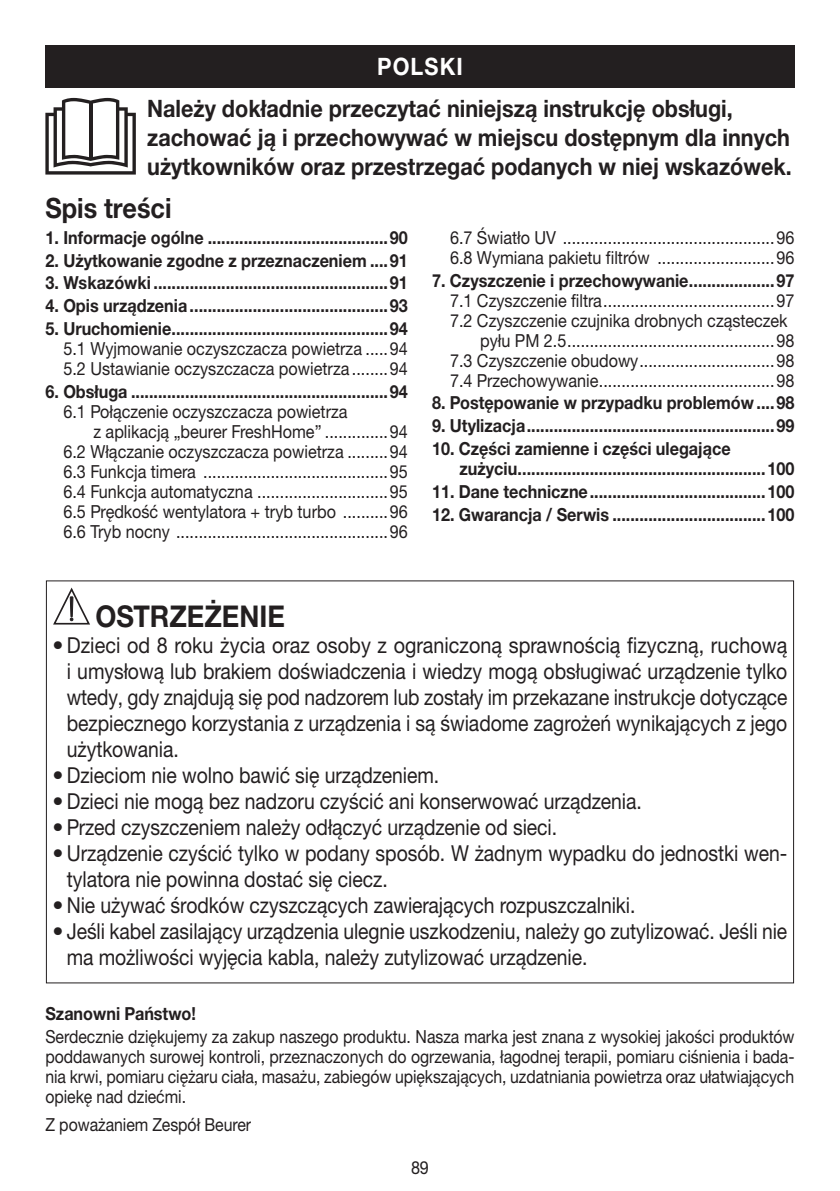
<style>
.page{position:relative;width:840px;height:1191px;background:#fff}
.page>*{position:absolute;margin:0;border:0;box-sizing:border-box;transform-origin:0 0}
.t1{font:700 30px "Helvetica Neue LTW1 G";color:#231f20;scale:.9 1}
.t2{font:700 28px "Helvetica Neue LTW1 G";color:#231f20;scale:.9 1}
.t3{font:700 24px/28.8px "Helvetica Neue LTW1 G";color:#231f20;scale:.9 1}
.t4{font:700 24px "Helvetica Neue LTW1 G";letter-spacing:.05em;color:#fff;scale:.9 1}
.t5{font:22px/26px "Helvetica Neue LTW1 G";letter-spacing:-.005em;color:#231f20}
.t6{font:18px/20px "Helvetica Neue LTW1 G";color:#231f20;scale:.9 1}
.t7{font:700 18px/20px "Helvetica Neue LTW1 G";color:#231f20;scale:.9 1}
.t8{font:18px/20px "Helvetica Neue LTW1 G";color:#231f20;text-align:justify;scale:.88 1}
</style>
<div class="page">
<svg style="left:45px;top:98px;width:91px;height:77px"></svg>
<hr style="left:89px;top:102px;width:3px;height:57px;background:#231f20">
<div style="left:45px;top:45px;width:749px;height:43px;background:#231f20"></div>
<svg style="left:53px;top:587px;width:37px;height:38px"></svg>
<h3 class="t4" style="left:377px;top:52px;width:96px">POLSKI</h3>
<h3 class="t3" style="left:147px;top:94px;width:717px">Należy dokładnie przeczytać niniejszą instrukcję obsługi, zachować ją i przechowywać w miejscu dostępnym dla innych użytkowników oraz przestrzegać podanych w niej wskazówek.</h3>
<h2 class="t2" style="left:45px;top:191px;width:142px">Spis treści</h2>
<p class="t7" style="left:45px;top:227px;width:404px">1. Informacje ogólne ........................................90</p>
<p class="t7" style="left:45px;top:250px;width:404px">2. Użytkowanie zgodne z przeznaczeniem ....91</p>
<p class="t7" style="left:45px;top:273px;width:404px">3. Wskazówki ....................................................91</p>
<p class="t7" style="left:45px;top:296px;width:404px">4. Opis urządzenia ............................................93</p>
<p class="t7" style="left:45px;top:318px;width:404px">5. Uruchomienie................................................94</p>
<p class="t6" style="left:63px;top:338px;width:384px">5.1 Wyjmowanie oczyszczacza powietrza .....94<br>5.2 Ustawianie oczyszczacza powietrza ........94</p>
<p class="t7" style="left:45px;top:381px;width:404px">6. Obsługa .........................................................94</p>
<p class="t6" style="left:63px;top:401px;width:317px">6.1 Połączenie oczyszczacza powietrza</p>
<p class="t6" style="left:93px;top:421px;width:350px">z aplikacją „beurer FreshHome” ..............94</p>
<p class="t6" style="left:63px;top:441px;width:384px">6.2 Włączanie oczyszczacza powietrza .........94</p>
<p class="t6" style="left:63px;top:461px;width:384px">6.3 Funkcja timera .........................................95</p>
<p class="t6" style="left:63px;top:481px;width:384px">6.4 Funkcja automatyczna .............................95</p>
<p class="t6" style="left:63px;top:501px;width:384px">6.5 Prędkość wentylatora + tryb turbo ..........96</p>
<p class="t6" style="left:63px;top:521px;width:384px">6.6 Tryb nocny ...............................................96</p>
<p class="t6" style="left:450px;top:227px;width:384px">6.7 Światło UV ...............................................96<br>6.8 Wymiana pakietu filtrów ..........................96</p>
<p class="t7" style="left:432px;top:270px;width:404px">7. Czyszczenie i przechowywanie...................97</p>
<p class="t6" style="left:450px;top:290px;width:384px">7.1 Czyszczenie filtra......................................97</p>
<p class="t6" style="left:450px;top:310px;width:376px">7.2 Czyszczenie czujnika drobnych cząsteczek</p>
<p class="t6" style="left:480px;top:330px;width:350px">pyłu PM 2.5..............................................98</p>
<p class="t6" style="left:450px;top:350px;width:384px">7.3 Czyszczenie obudowy..............................98</p>
<p class="t6" style="left:450px;top:370px;width:384px">7.4 Przechowywanie.......................................98</p>
<p class="t7" style="left:432px;top:393px;width:404px">8. Postępowanie w przypadku problemów ....98</p>
<p class="t7" style="left:432px;top:416px;width:404px">9. Utylizacja.......................................................99</p>
<p class="t7" style="left:459px;top:438px;width:373px;text-indent:-27px">10. Części zamienne i części ulegające zużyciu.......................................................100</p>
<p class="t7" style="left:432px;top:481px;width:404px">11. Dane techniczne.......................................100</p>
<p class="t7" style="left:432px;top:504px;width:404px">12. Gwarancja / Serwis ..................................100</p>
<h1 class="t1" style="left:95px;top:598px;width:212px">OSTRZEŻENIE</h1>
<p class="t5" style="left:67px;top:632px;width:721px;text-align:justify;text-indent:-14px">• Dzieci od 8 roku życia oraz osoby z ograniczoną sprawnością fizyczną, ruchową i umysłową lub brakiem doświadczenia i wiedzy mogą obsługiwać urządzenie tylko wtedy, gdy znajdują się pod nadzorem lub zostały im przekazane instrukcje dotyczące bezpiecznego korzystania z urządzenia i są świadome zagrożeń wynikających z jego użytkowania.</p>
<p class="t5" style="left:53px;top:762px;width:388px">• Dzieciom nie wolno bawić się urządzeniem.</p>
<p class="t5" style="left:53px;top:788px;width:590px">• Dzieci nie mogą bez nadzoru czyścić ani konserwować urządzenia.</p>
<p class="t5" style="left:53px;top:814px;width:506px">•Przed czyszczeniem należy odłączyć urządzenie od sieci.</p>
<p class="t5" style="left:67px;top:840px;width:721px;text-indent:-14px">• Urządzenie czyścić tylko w podany sposób. W żadnym wypadku do jednostki wen&shy;tylatora nie powinna dostać się ciecz.</p>
<p class="t5" style="left:53px;top:892px;width:584px">• Nie używać środków czyszczących zawierających rozpuszczalniki.</p>
<p class="t5" style="left:67px;top:918px;width:721px;text-indent:-14px">• Jeśli kabel zasilający urządzenia ulegnie uszkodzeniu, należy go zutylizować. Jeśli nie ma możliwości wyjęcia kabla, należy zutylizować urządzenie.</p>
<p class="t7" style="left:45px;top:1003px;width:169px">Szanowni Państwo!</p>
<p class="t8" style="left:45px;top:1026px;width:852px">Serdecznie dziękujemy za zakup naszego produktu. Nasza marka jest znana z wysokiej jakości produktów poddawanych surowej kontroli, przeznaczonych do ogrzewania, łagodnej terapii, pomiaru ciśnienia i bada&shy;nia krwi, pomiaru ciężaru ciała, masażu, zabiegów upiększających, uzdatniania powietrza oraz ułatwiających opiekę nad dziećmi.</p>
<p class="t8" style="left:45px;top:1114px;width:235px">Z poważaniem Zespół Beurer</p>
<p class="t6" style="left:411px;top:1157px;width:21px">89</p>
</div>
